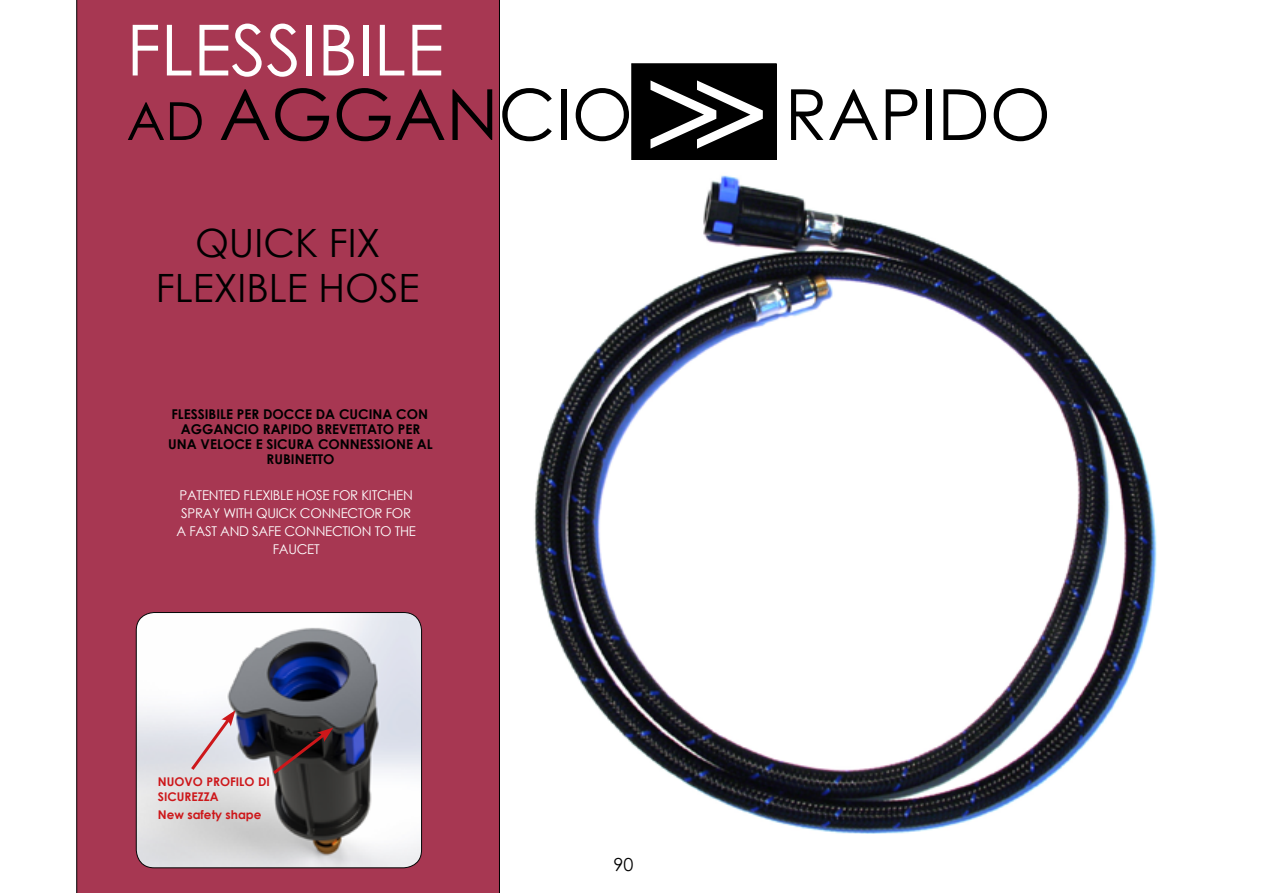
<style>
.page{position:relative;width:1263px;height:893px;background:#fff}
.page>*{position:absolute;margin:0;border:0;box-sizing:border-box;transform-origin:0 0}
.t1{font:130.5px "Century Gothic";color:#fff}
.t2{font:70.5px "Century Gothic";color:#000}
.t3{font:70.5px "Century Gothic";color:#fff}
.t4{font:39px "Century Gothic";color:#000}
.t5{font:18px "Century Gothic";color:#000}
.t6{font:700 13.5px/15px "Century Gothic";color:#000;text-align:center}
.t7{font:13.5px/18px "Century Gothic";letter-spacing:-.02em;color:#fff;text-align:center}
.t8{font:700 12px/15px "Century Gothic";color:#cd171a}
.s1{font-size:52.5px}
</style>
<div class="page">
<div style="left:632px;top:64px;width:144px;height:109px;background:#000"></div>
<div style="left:631px;top:64px;width:145px;height:109px;border:1px solid #000"></div>
<div style="left:77px;top:0;width:423px;height:893px;background:#a73752"></div>
<img style="left:534px;top:160px;width:623px;height:674px">
<img style="left:136px;top:612px;width:286px;height:256px">
<div style="left:136px;top:612px;width:286px;height:256px;border:1px solid #040606;border-radius:18px"></div>
<svg style="left:188px;top:710px;width:47px;height:63px;background:#e1d4da"></svg>
<svg style="left:270px;top:727px;width:63px;height:50px;background:#362626"></svg>
<p class="t3" style="left:126px;top:1px;width:319px">FLESSIBILE</p>
<p class="t2" style="left:126px;top:65px;width:508px"><span class="s1">AD</span> AGGANCIO</p>
<p class="t2" style="left:785px;top:65px;width:268px">RAPIDO</p>
<p class="t1" style="left:644px;top:23px;width:127px">&gt;&gt;</p>
<p class="t4" style="left:195px;top:215px;width:187px">QUICK FIX</p>
<p class="t4" style="left:156px;top:260px;width:265px">FLEXIBLE HOSE</p>
<p class="t6" style="left:168px;top:406px;width:266px">FLESSIBILE PER DOCCE DA CUCINA CON<br>AGGANCIO RAPIDO BREVETTATO PER<br>UNA VELOCE E SICURA CONNESSIONE AL<br>RUBINETTO</p>
<p class="t7" style="left:176px;top:486px;width:241px">PATENTED FLEXIBLE HOSE FOR KITCHEN<br>SPRAY WITH QUICK CONNECTOR FOR<br>A FAST AND SAFE CONNECTION TO THE<br>FAUCET</p>
<p class="t8" style="left:158px;top:773px;width:113px">NUOVO PROFILO DI<br>SICUREZZA</p>
<p class="t8" style="left:158px;top:806px;width:105px">New safety shape</p>
<h3 class="t5" style="left:613px;top:852px;width:21px">90</h3>
</div>
